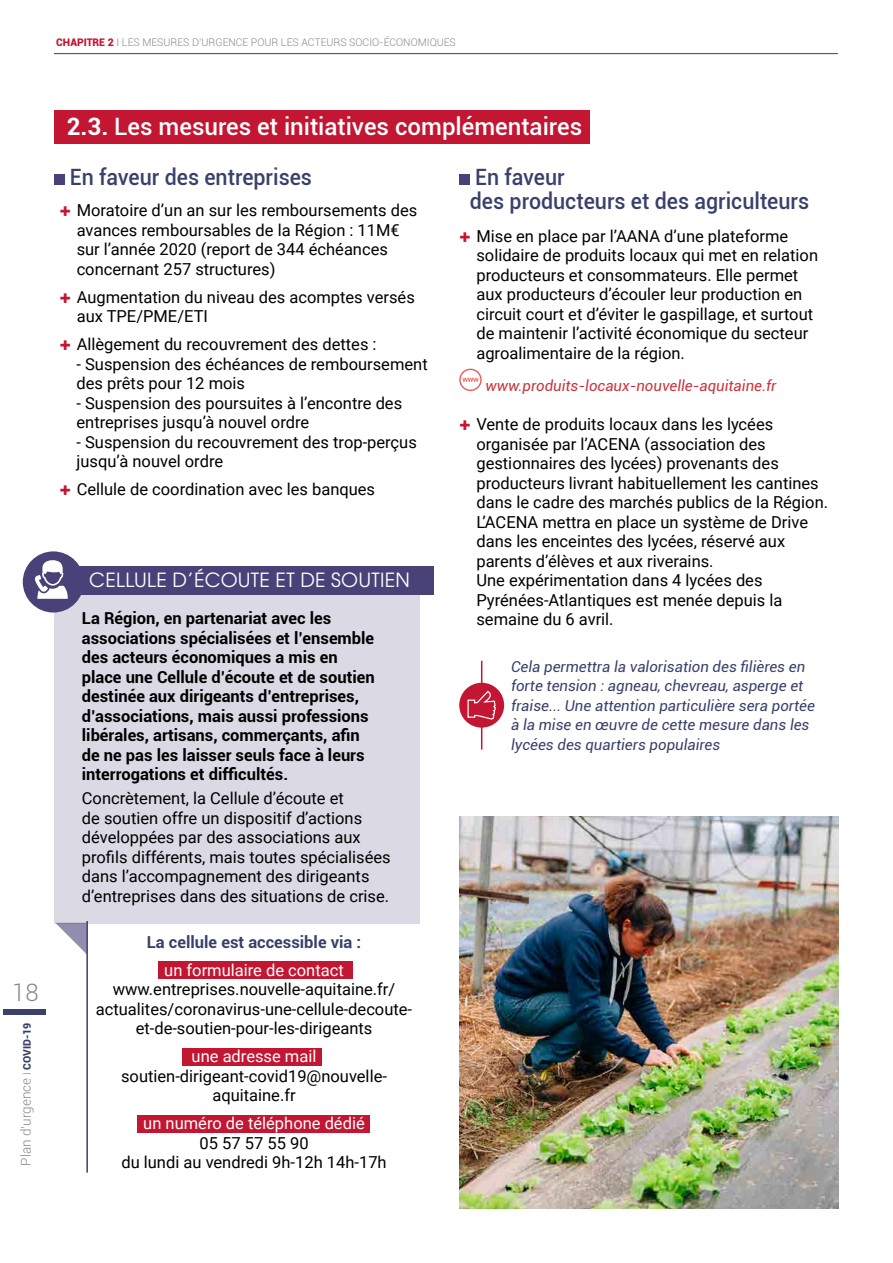
<style>
.page{position:relative;width:893px;height:1263px;background:#fff}
.page>*{position:absolute;margin:0;border:0;box-sizing:border-box;transform-origin:0 0}
.t1{font:500 24px "Roboto";color:#fff}
.t2{font:300 24px "Roboto";color:#878787}
.t3{font:500 22.5px/24px "Roboto";color:#3b406b;scale:.95 1}
.t4{font:19.5px "Te X Gyre Adventor";letter-spacing:.015em;color:#fff}
.t5{font:16.5px/19.5px "Roboto";color:#000}
.t6{font:700 16.5px/19.5px "Roboto";color:#000}
.t7{font:16.5px "Roboto";color:#fff}
.t8{font:700 16.5px "Roboto";color:#3b406b}
.t9{font:italic 15px/19.5px "Roboto";color:#3b406b}
.t10{font:italic 15px "Roboto";color:#c9353f}
.t11{font:300 13.5px "Roboto";color:#878787}
.t12{font:300 10.5px "Roboto";color:#878787}
.s1{font-weight:900;color:#c31632}
.s2{color:#837f9e}
.s3{font-size:10.5px;color:#837f9e}
.s4{font-weight:900;font-size:10.5px;color:#3b406b}
.s5{font-weight:700}
.s6{font-family:"Te X Gyre Adventor";font-weight:700;font-size:19.5px;color:#c31632}
</style>
<div class="page">
<div style="left:4px;top:1009px;width:42px;height:6px;background:#3b406b"></div>
<hr style="left:54px;top:53px;width:784px;height:1px;background:#3b406b">
<hr style="left:86px;top:921px;width:2px;height:251px;background:#3b406b">
<div style="left:54px;top:111px;width:535px;height:33px;background:#c31632"></div>
<div style="left:54px;top:174px;width:11px;height:11px;background:#484278"></div>
<svg style="left:459px;top:369px;width:23px;height:22px"></svg>
<div style="left:459px;top:174px;width:11px;height:11px;background:#484278"></div>
<div style="left:55px;top:574px;width:365px;height:350px;background:#dbd9e4"></div>
<div style="left:34px;top:566px;width:400px;height:29px;background:#484278"></div>
<div style="left:23px;top:551px;width:61px;height:61px;background:#484278;border-radius:50%"></div>
<svg style="left:55px;top:923px;width:32px;height:32px"></svg>
<svg style="left:35px;top:560px;width:33px;height:39px"></svg>
<div style="left:182px;top:1048px;width:140px;height:17px;background:#c31632"></div>
<div style="left:138px;top:1116px;width:232px;height:17px;background:#c31632"></div>
<div style="left:158px;top:961px;width:194px;height:17px;background:#c31632"></div>
<img style="left:459px;top:816px;width:380px;height:393px">
<hr style="left:481px;top:661px;width:1px;height:89px;background:#c31632">
<div style="left:459px;top:683px;width:45px;height:45px;background:#c31632;border-radius:50%"></div>
<svg style="left:467px;top:690px;width:29px;height:30px"></svg>
<p class="t12" style="left:56px;top:35px;width:401px"><span class="s1">CHAPITRE 2</span> <span class="s2">I</span> LES MESURES D’URGENCE POUR LES ACTEURS SOCIO-ÉCONOMIQUES</p>
<h1 class="t2" style="left:12px;top:976px;width:28px">18</h1>
<p class="t11" style="left:17px;top:1166px;width:145px;rotate:-90deg">Plan d’urgence <span class="s3">I</span> <span class="s4">COVID-19</span></p>
<h1 class="t1" style="left:67px;top:110px;width:517px"><span class="s5">2.3.</span> Les mesures et initiatives complémentaires</h1>
<h2 class="t3" style="left:70px;top:164px;width:256px">En faveur des entreprises</h2>
<p class="t5" style="left:77px;top:200px;width:342px;text-indent:-17px"><span class="s6">+</span> Moratoire d’un an sur les remboursements des avances remboursables de la Région : 11M€ sur l’année 2020 (report de 344 échéances concernant 257 structures)</p>
<p class="t5" style="left:77px;top:287px;width:340px;text-indent:-17px"><span class="s6">+</span> Augmentation du niveau des acomptes versés aux TPE/PME/ETI</p>
<p class="t5" style="left:60px;top:334px;width:319px"><span class="s6">+</span> Allègement du recouvrement des dettes :</p>
<p class="t5" style="left:77px;top:354px;width:353px">- Suspension des échéances de remboursement des prêts pour 12 mois</p>
<p class="t5" style="left:77px;top:393px;width:327px">- Suspension des poursuites à l’encontre des entreprises jusqu’à nouvel ordre</p>
<p class="t5" style="left:77px;top:432px;width:342px">- Suspension du recouvrement des trop-perçus jusqu’à nouvel ordre</p>
<p class="t5" style="left:60px;top:479px;width:317px"><span class="s6">+</span> Cellule de coordination avec les banques</p>
<p class="t4" style="left:89px;top:564px;width:322px">CELLULE D’ÉCOUTE ET DE SOUTIEN</p>
<p class="t6" style="left:82px;top:608px;width:294px">La Région, en partenariat avec les associations spécialisées et l’ensemble des acteurs économiques a mis en place une Cellule d’écoute et de soutien destinée aux dirigeants d’entreprises, d’associations, mais aussi professions libérales, artisans, commerçants, afin de ne pas les laisser seuls face à leurs interrogations et difficultés.</p>
<p class="t5" style="left:82px;top:788px;width:310px">Concrètement, la Cellule d’écoute et<br>de soutien offre un dispositif d’actions développées par des associations aux profils différents, mais toutes spécialisées dans l’accompagnement des dirigeants d’entreprises dans des situations de crise.</p>
<p class="t8" style="left:147px;top:930px;width:216px">La cellule est accessible via :</p>
<p class="t7" style="left:164px;top:958px;width:181px">un formulaire de contact</p>
<p class="t5" style="left:96px;top:979px;width:318px;text-align:center">www.entreprises.nouvelle-aquitaine.fr/ actualites/coronavirus-une-cellule-decoute&shy;et-de-soutien-pour-les-dirigeants</p>
<p class="t7" style="left:192px;top:1045px;width:126px">une adresse mail</p>
<p class="t5" style="left:121px;top:1066px;width:267px;text-align:center">soutien-dirigeant-covid19@nouvelle&shy;aquitaine.fr</p>
<p class="t7" style="left:143px;top:1112px;width:223px">un numéro de téléphone dédié</p>
<p class="t5" style="left:121px;top:1133px;width:267px;text-align:center">05 57 57 55 90<br>du lundi au vendredi 9h-12h 14h-17h</p>
<h2 class="t3" style="left:470px;top:164px;width:359px">En faveur<br>des producteurs et des agriculteurs</h2>
<p class="t5" style="left:476px;top:226px;width:343px;text-indent:-17px"><span class="s6">+</span> Mise en place par l’AANA d’une plateforme solidaire de produits locaux qui met en relation producteurs et consommateurs. Elle permet aux producteurs d’écouler leur production en circuit court et d’éviter le gaspillage, et surtout de maintenir l’activité économique du secteur agroalimentaire de la région.</p>
<p class="t10" style="left:485px;top:375px;width:292px">www.produits-locaux-nouvelle-aquitaine.fr</p>
<p class="t5" style="left:476px;top:414px;width:353px;text-indent:-17px"><span class="s6">+</span> Vente de produits locaux dans les lycées organisée par l’ACENA (association des gestionnaires des lycées) provenants des producteurs livrant habituellement les cantines dans le cadre des marchés publics de la Région.<br>L’ACENA mettra en place un système de Drive dans les enceintes des lycées, réservé aux parents d’élèves et aux riverains.<br>Une expérimentation dans 4 lycées des Pyrénées-Atlantiques est menée depuis la semaine du 6 avril.</p>
<p class="t9" style="left:511px;top:656px;width:305px">Cela permettra la valorisation des filières en forte tension : agneau, chevreau, asperge et fraise... Une attention particulière sera portée à la mise en œuvre de cette mesure dans les lycées des quartiers populaires</p>
</div>
